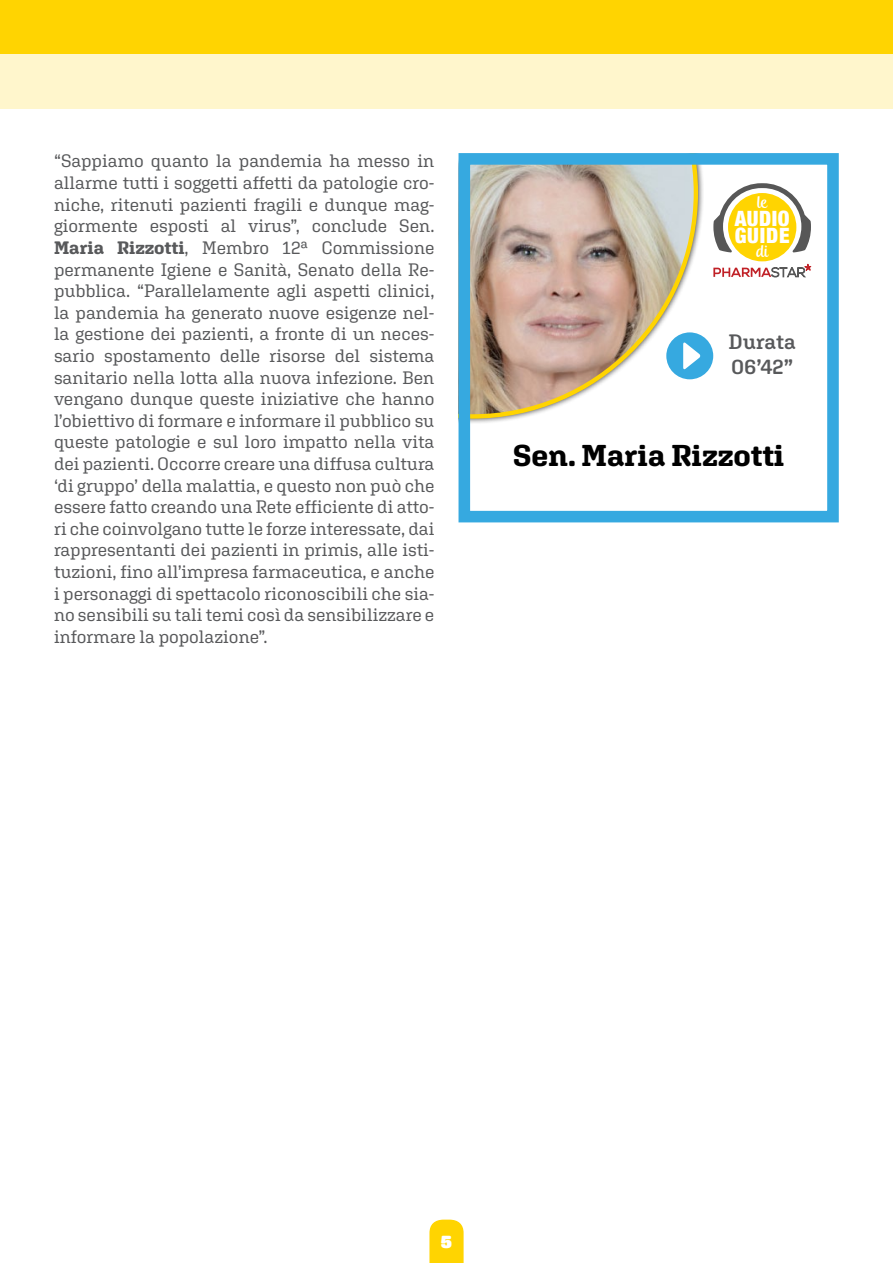
<style>
.page{position:relative;width:893px;height:1263px;background:#fff}
.page>*{position:absolute;margin:0;border:0;box-sizing:border-box;transform-origin:0 0}
.t1{font:700 30.15px "Aglet Slab";color:#000}
.t2{font:900 condensed 21.15px/17.2px "Helvetica Neue";letter-spacing:.035em;color:#fff}
.t3{font:600 20.85px/25px "Aglet Slab";color:#58595b}
.t4{font:18px/21.6px "Aglet Slab";color:#58595b;text-align:justify}
.t5{font:900 18px "Aglet Slab";color:#fff}
.t6{font:16.95px "Andalusia";color:#fff}
.s1{font-weight:700}
</style>
<div class="page">
<div style="left:0;top:0;width:893px;height:54px;background:#ffd401"></div>
<div style="left:0;top:54px;width:893px;height:54px;background:#fff6cc"></div>
<div style="left:458px;top:153px;width:246px;height:271px;background:#000;opacity:.75"></div>
<img style="left:471px;top:166px;width:227px;height:253px">
<div style="left:458px;top:153px;width:381px;height:369px;border:12px solid #36a9e0"></div>
<svg style="left:713px;top:264px;width:99px;height:13px"></svg>
<svg style="left:713px;top:183px;width:98px;height:70px"></svg>
<div style="left:728px;top:193px;width:68px;height:68px;background:#ffd401;border-radius:50%"></div>
<svg style="left:664px;top:330px;width:51px;height:51px"></svg>
<div style="left:662px;top:328px;width:56px;height:56px;border:4px solid #fff;border-radius:50%"></div>
<svg style="left:550px;top:342px;width:168px;height:82px"></svg>
<svg style="left:429px;top:1219px;width:35px;height:44px;background:#ffd716"></svg>
<p class="t4" style="left:54px;top:150px;width:382px">“Sappiamo quanto la pandemia ha messo in allarme tutti i soggetti affetti da patologie cro&shy;niche, ritenuti pazienti fragili e dunque mag&shy;giormente esposti al virus”, conclude Sen.<br><span class="s1">Maria Rizzotti</span>, Membro 12ª Commissione permanente Igiene e Sanità, Senato della Re&shy;pubblica. “Parallelamente agli aspetti clinici, la pandemia ha generato nuove esigenze nel&shy;la gestione dei pazienti, a fronte di un neces&shy;sario spostamento delle risorse del sistema sanitario nella lotta alla nuova infezione. Ben vengano dunque queste iniziative che hanno l’obiettivo di formare e informare il pubblico su queste patologie e sul loro impatto nella vita dei pazienti. Occorre creare una diffusa cultura ‘di gruppo’ della malattia, e questo non può che essere fatto creando una Rete efficiente di atto&shy;ri che coinvolgano tutte le forze interessate, dai rappresentanti dei pazienti in primis, alle isti&shy;tuzioni, fino all’impresa farmaceutica, e anche i personaggi di spettacolo riconoscibili che sia&shy;no sensibili su tali temi così da sensibilizzare e informare la popolazione”.</p>
<p class="t6" style="left:757px;top:192px;width:12px">le</p>
<p class="t6" style="left:756px;top:241px;width:14px">di</p>
<p class="t2" style="left:735px;top:208px;width:56px">AUDIO<br>GUIDE</p>
<p class="t3" style="left:728px;top:329px;width:69px">Durata<br>06’42”</p>
<h1 class="t1" style="left:513px;top:437px;width:273px">Sen. Maria Rizzotti</h1>
<p class="t5" style="left:441px;top:1231px;width:13px">5</p>
</div>
